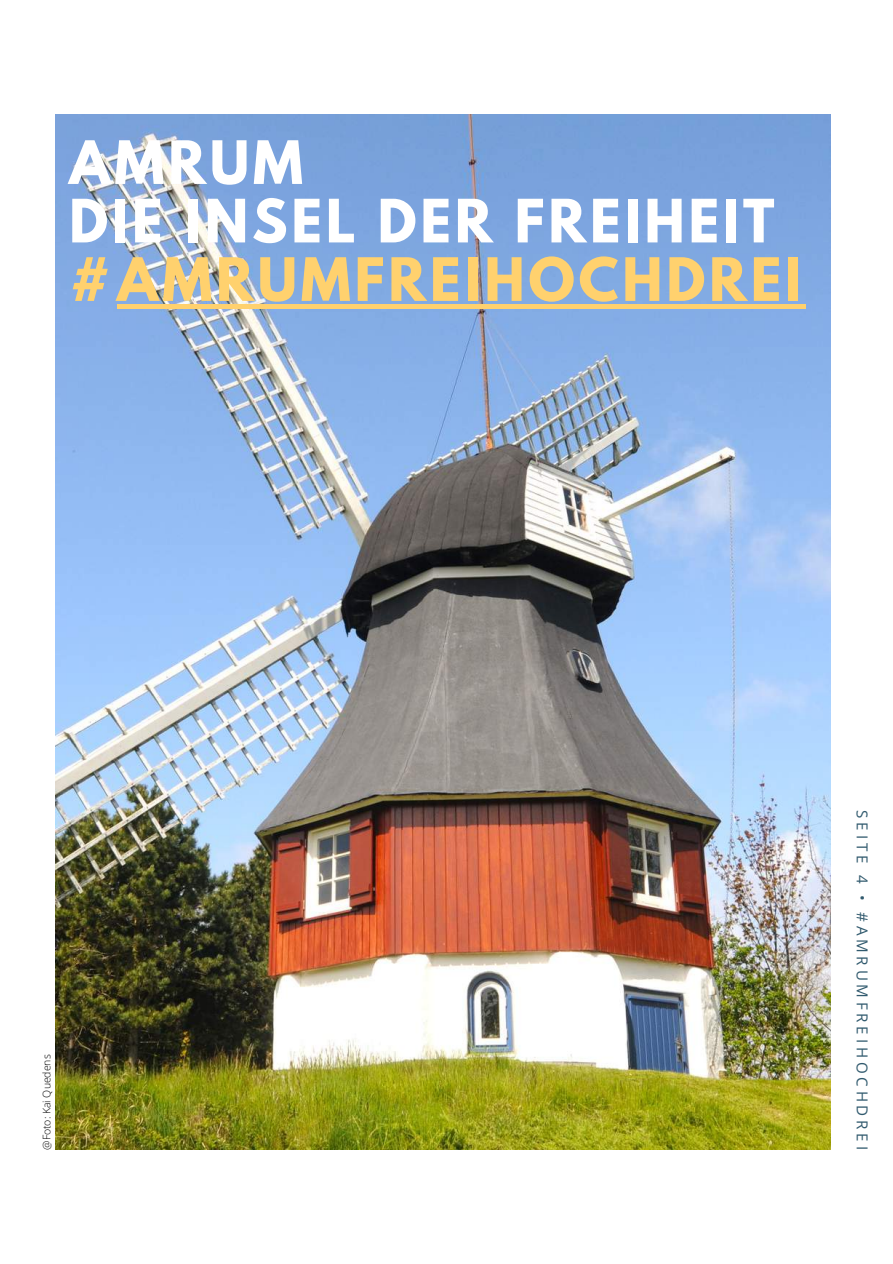
<style>
.page{position:relative;width:893px;height:1264px;background:#fff}
.page>*{position:absolute;margin:0;border:0;box-sizing:border-box;transform-origin:0 0}
.t1{font:700 52.95px/58.5px "League Spartan";letter-spacing:.07em;color:#fff}
.t2{font:700 52.95px "League Spartan";letter-spacing:.07em;color:#ffd16e}
.t3{font:15.15px "Open Sans";letter-spacing:.25em;color:#315a6e}
.t4{font:300 10.5px "Open Sans";color:#000}
</style>
<div class="page">
<img style="left:55px;top:115px;width:775px;height:1034px">
<div style="left:117px;top:304px;width:688px;height:5px;background:#ffd16e"></div>
<h1 class="t1" style="left:69px;top:140px;width:706px">AMRUM<br>DIE INSEL DER FREIHEIT</h1>
<h1 class="t2" style="left:69px;top:253px;width:733px">#AMRUMFREIHOCHDREI</h1>
<p class="t4" style="left:39px;top:1149px;width:97px;rotate:-90deg">@Foto: Kai Quedens</p>
<p class="t3" style="left:872px;top:810px;width:341px;rotate:90deg">SEITE 4 • #AMRUMFREIHOCHDREI</p>
</div>
